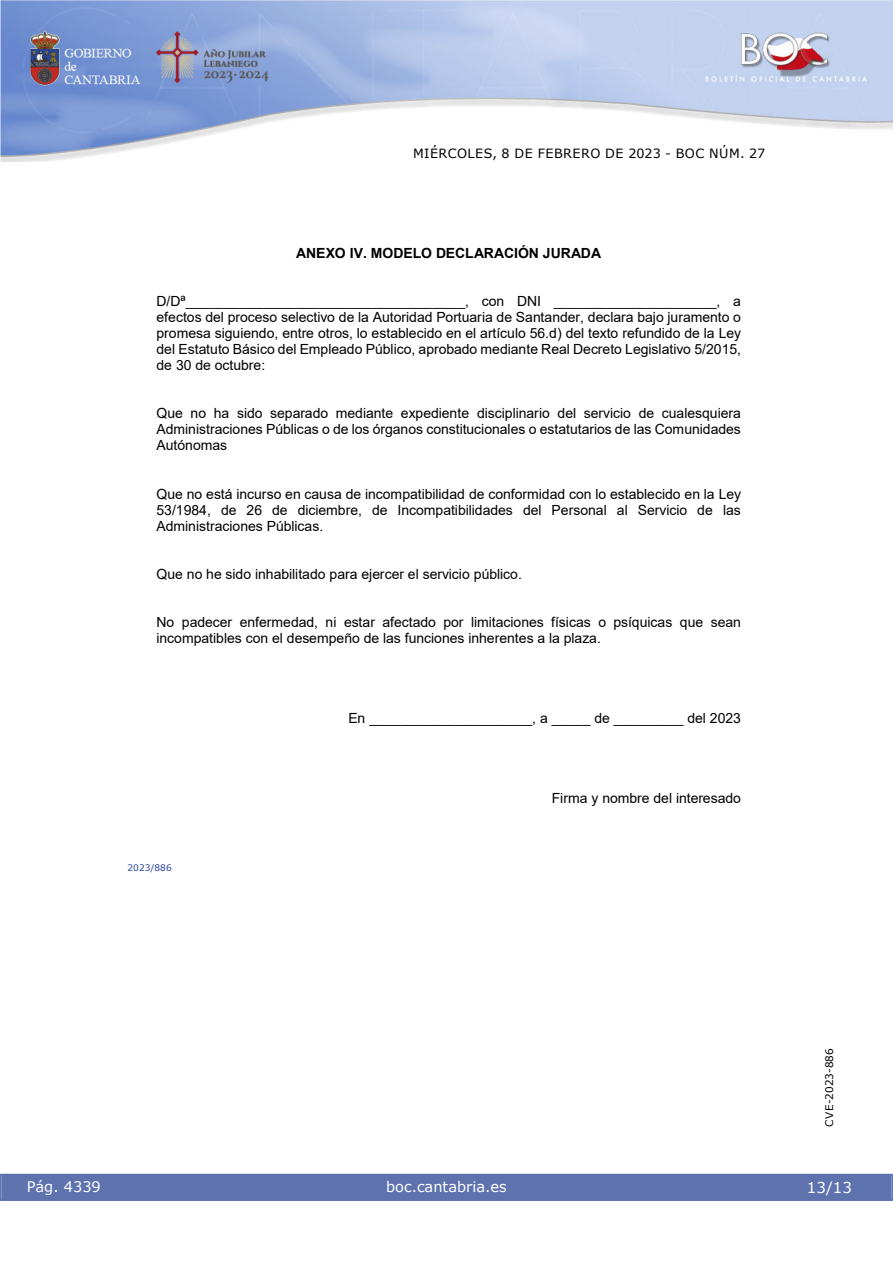
<style>
.page{position:relative;width:893px;height:1263px;background:#fff}
.page>*{position:absolute;margin:0;border:0;box-sizing:border-box;transform-origin:0 0}
.t1{font:15px "Verdana 2";color:#fff}
.t2{font:14.55px "Verdana 2";color:#fff}
.t3{font:13.95px/16px "Arial";color:#000;text-align:justify}
.t4{font:700 13.95px "Arial";letter-spacing:-.005em;color:#000}
.t5{font:12.75px "Verdana 2";letter-spacing:.035em;color:#000}
.t6{font:10.5px "Verdana 2";color:#000}
.numero_exp{font:9px "Verdana 2";color:#27459e}
</style>
<div class="page">
<img style="left:0;top:0;width:893px;height:161px">
<div style="left:1px;top:1174px;width:890px;height:27px;background:#5e73ae"></div>
<p class="t5" style="left:413px;top:144px;width:354px">MIÉRCOLES, 8 DE FEBRERO DE 2023 - BOC NÚM. 27</p>
<p class="t4" style="left:296px;top:243px;width:306px">ANEXO IV. MODELO DECLARACIÓN JURADA</p>
<p class="t3" style="left:157px;top:293px;width:586px">D/Dª____________________________________, con DNI _____________________, a efectos del proceso selectivo de la Autoridad Portuaria de Santander, declara bajo juramento o promesa siguiendo, entre otros, lo establecido en el artículo 56.d) del texto refundido de la Ley del Estatuto Básico del Empleado Público, aprobado mediante Real Decreto Legislativo 5/2015, de 30 de octubre:</p>
<p class="t3" style="left:156px;top:405px;width:586px">Que no ha sido separado mediante expediente disciplinario del servicio de cualesquiera Administraciones Públicas o de los órganos constitucionales o estatutarios de las Comunidades Autónomas</p>
<p class="t3" style="left:156px;top:485px;width:586px">Que no está incurso en causa de incompatibilidad de conformidad con lo establecido en la Ley 53/1984, de 26 de diciembre, de Incompatibilidades del Personal al Servicio de las Administraciones Públicas.</p>
<p class="t3" style="left:156px;top:566px;width:367px">Que no he sido inhabilitado para ejercer el servicio público.</p>
<p class="t3" style="left:156px;top:614px;width:586px">No padecer enfermedad, ni estar afectado por limitaciones físicas o psíquicas que sean incompatibles con el desempeño de las funciones inherentes a la plaza.</p>
<p class="t3" style="left:348px;top:710px;width:394px">En _____________________, a _____ de _________ del 2023</p>
<p class="numero_exp" style="left:128px;top:861px;width:46px">2023/886</p>
<p class="t3" style="left:552px;top:790px;width:191px">Firma y nombre del interesado</p>
<p class="t2" style="left:27px;top:1177px;width:76px">Pág. 4339</p>
<p class="t2" style="left:386px;top:1177px;width:122px">boc.cantabria.es</p>
<p class="t6" style="left:822px;top:1126px;width:80px;rotate:-90deg">CVE-2023-886</p>
<p class="t1" style="left:807px;top:1177px;width:46px">13/13</p>
</div>
